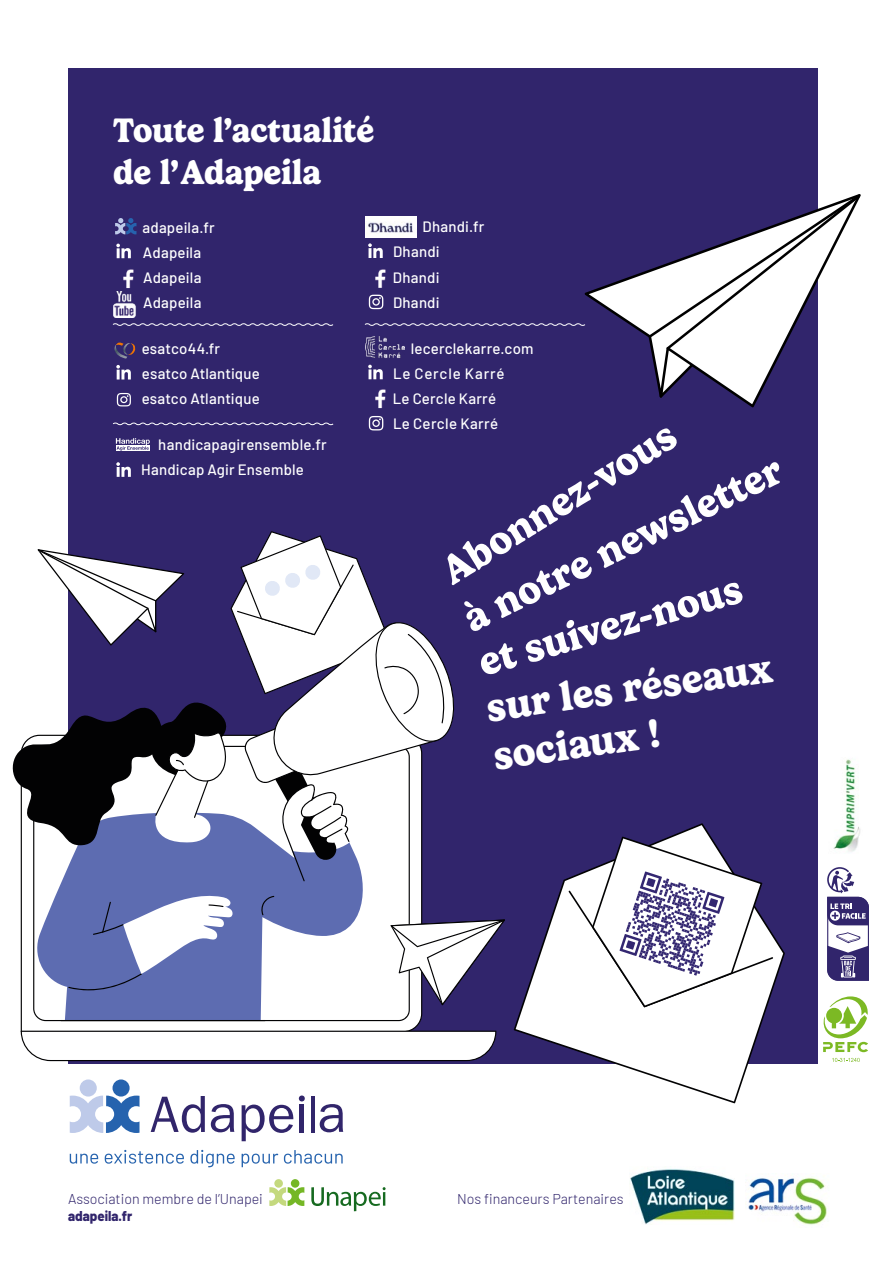
<style>
.page{position:relative;width:893px;height:1263px;background:#fff}
.page>*{position:absolute;margin:0;border:0;box-sizing:border-box;transform-origin:0 0}
.t1{font:700 40.5px/48.6px "Gelica";color:#fff}
.t2{font:700 34.5px/41.4px "Gelica";letter-spacing:-.005em;color:#fff}
.t3{font:500 15px/25px "Barlow";letter-spacing:.015em;color:#fff}
.t4{font:300 14.25px "Barlow";color:#31256c}
.t5{font:800 14.25px "Barlow";color:#31256c;scale:.93 1}
</style>
<div class="page">
<div style="left:68px;top:68px;width:749px;height:995px;background:#31256c"></div>
<img style="left:833px;top:759px;width:27px;height:93px">
<img style="left:630px;top:1168px;width:105px;height:57px">
<img style="left:748px;top:1177px;width:79px;height:48px">
<div style="left:274px;top:1179px;width:9px;height:9px;background:#c4d97e;border-radius:50%"></div>
<svg style="left:269px;top:1187px;width:35px;height:19px"></svg>
<div style="left:291px;top:1179px;width:8px;height:9px;background:#75b726;border-radius:50%"></div>
<svg style="left:311px;top:1187px;width:75px;height:24px"></svg>
<svg style="left:115px;top:218px;width:21px;height:16px"></svg>
<svg style="left:116px;top:244px;width:15px;height:14px"></svg>
<img style="left:123px;top:269px;width:11px;height:19px">
<img style="left:113px;top:292px;width:23px;height:26px">
<svg style="left:114px;top:342px;width:22px;height:17px"></svg>
<svg style="left:116px;top:365px;width:15px;height:14px"></svg>
<svg style="left:117px;top:393px;width:14px;height:13px"></svg>
<svg style="left:116px;top:438px;width:34px;height:13px"></svg>
<svg style="left:116px;top:462px;width:15px;height:15px"></svg>
<img style="left:365px;top:217px;width:51px;height:21px">
<svg style="left:368px;top:243px;width:15px;height:15px"></svg>
<img style="left:375px;top:269px;width:11px;height:19px">
<svg style="left:365px;top:290px;width:22px;height:23px"></svg>
<svg style="left:369px;top:295px;width:14px;height:14px"></svg>
<img style="left:365px;top:337px;width:40px;height:21px">
<svg style="left:368px;top:365px;width:15px;height:14px"></svg>
<img style="left:375px;top:389px;width:11px;height:19px">
<svg style="left:369px;top:416px;width:14px;height:14px"></svg>
<svg style="left:112px;top:323px;width:222px;height:3px"></svg>
<svg style="left:113px;top:422px;width:221px;height:4px"></svg>
<svg style="left:364px;top:323px;width:221px;height:3px"></svg>
<svg style="left:827px;top:867px;width:42px;height:114px"></svg>
<svg style="left:823px;top:996px;width:45px;height:56px"></svg>
<svg style="left:832px;top:1058px;width:28px;height:4px"></svg>
<svg style="left:70px;top:1095px;width:70px;height:38px"></svg>
<div style="left:113px;top:1079px;width:17px;height:17px;background:#2663ae;border-radius:50%"></div>
<svg style="left:211px;top:1104px;width:23px;height:28px"></svg>
<svg style="left:320px;top:1104px;width:23px;height:28px"></svg>
<svg style="left:242px;top:1095px;width:63px;height:46px"></svg>
<svg style="left:151px;top:1096px;width:54px;height:37px"></svg>
<hr style="left:311px;top:1096px;width:4px;height:37px;background:#31256b">
<svg style="left:70px;top:1153px;width:28px;height:11px"></svg>
<svg style="left:105px;top:1150px;width:79px;height:14px"></svg>
<svg style="left:190px;top:1150px;width:45px;height:17px"></svg>
<svg style="left:242px;top:1153px;width:36px;height:14px"></svg>
<svg style="left:284px;top:1150px;width:59px;height:14px"></svg>
<div style="left:80px;top:1079px;width:17px;height:17px;background:#becae9;border-radius:50%"></div>
<svg style="left:21px;top:881px;width:401px;height:150px;fill:#fff"></svg>
<div style="left:33px;top:881px;width:377px;height:140px;background:#fff"></div>
<svg style="left:21px;top:1031px;width:475px;height:30px;background:#ebebec"></svg>
<svg style="left:32px;top:881px;width:337px;height:139px;background:#a0a8d0"></svg>
<svg style="left:68px;top:893px;width:165px;height:98px;background:#8893c4"></svg>
<svg style="left:261px;top:896px;width:13px;height:19px"></svg>
<hr style="left:60px;top:1020px;width:205px;height:1px;background:#020203">
<svg style="left:12px;top:531px;width:443px;height:350px"></svg>
<svg style="left:391px;top:919px;width:114px;height:86px"></svg>
<svg style="left:514px;top:823px;width:271px;height:280px;fill:#fff"></svg>
<svg style="left:568px;top:836px;width:205px;height:171px"></svg>
<svg style="left:585px;top:194px;width:276px;height:213px"></svg>
<svg style="left:648px;top:195px;width:212px;height:203px"></svg>
<h2 class="t2" style="left:113px;top:110px;width:262px">Toute l’actualité de l’Adapeila</h2>
<p class="t3" style="left:142px;top:214px;width:74px">adapeila.fr<br>Adapeila<br>Adapeila<br>Adapeila</p>
<p class="t3" style="left:142px;top:335px;width:120px">esatco44.fr esatco Atlantique esatco Atlantique</p>
<p class="t3" style="left:141px;top:431px;width:187px;text-indent:17px">handicapagirensemble.fr<br>Handicap Agir Ensemble</p>
<p class="t3" style="left:393px;top:213px;width:93px;text-indent:30px">Dhandi.fr<br>Dhandi<br>Dhandi<br>Dhandi</p>
<p class="t3" style="left:393px;top:335px;width:142px;text-indent:18px">lecerclekarre.com<br>Le Cercle Karré<br>Le Cercle Karré<br>Le Cercle Karré</p>
<h1 class="t1" style="left:433px;top:553px;width:269px;rotate:-32deg">Abonnez-vous</h1>
<h1 class="t1" style="left:455px;top:598px;width:350px;rotate:-26deg">à notre newsletter</h1>
<h1 class="t1" style="left:473px;top:640px;width:274px;rotate:-16deg">et suivez-nous</h1>
<h1 class="t1" style="left:483px;top:684px;width:290px;rotate:-8deg">sur les réseaux sociaux !</h1>
<p class="t4" style="left:68px;top:1189px;width:196px">Association membre de l’Unapei</p>
<p class="t5" style="left:68px;top:1205px;width:71px">adapeila.fr</p>
<p class="t4" style="left:457px;top:1189px;width:168px">Nos financeurs Partenaires</p>
</div>
